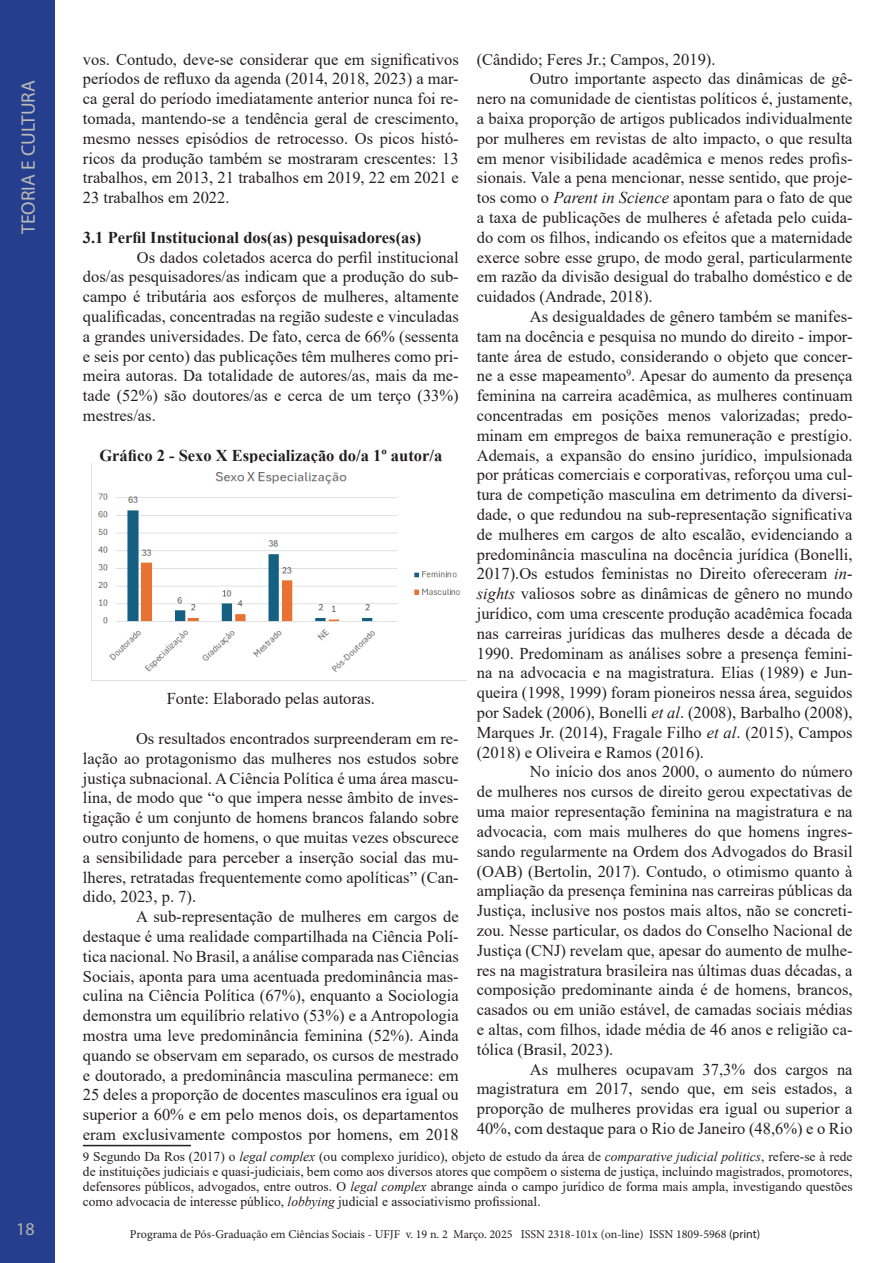
<style>
.page{position:relative;width:893px;height:1263px;background:#fff}
.page>*{position:absolute;margin:0;border:0;box-sizing:border-box;transform-origin:0 0}
.t1{font:19.5px "Myriad Pro";color:#bcbab6}
.t2{font:18px "Myriad Pro";color:#b5b2ad}
.t3{font:16.5px/19.8px "Times New Roman";color:#231f20;text-align:justify}
.t4{font:700 16.5px "Times New Roman";color:#231f20}
.t5{font:13.5px/15px "Times New Roman";color:#231f20;text-align:justify}
.t6{font:12px "Minion Pro";color:#231f20}
.s1{font-style:italic}
.s2{font-family:"Minion Pro"}
.s3{font-family:"Myriad Pro"}
</style>
<div class="page">
<div style="left:0;top:0;width:54px;height:1263px;background:#253f8e"></div>
<img style="left:91px;top:464px;width:376px;height:217px">
<hr style="left:83px;top:1145px;width:108px;height:1px;background:#231f20">
<p class="t1" style="left:16px;top:234px;width:155px;rotate:-90deg">TEORIA E CULTURA</p>
<p class="t2" style="left:16px;top:1218px;width:20px">18</p>
<p class="t3" style="left:83px;top:49px;width:377px">vos. Contudo, deve-se considerar que em significativos períodos de refluxo da agenda (2014, 2018, 2023) a mar&shy;ca geral do período imediatamente anterior nunca foi re&shy;tomada, mantendo-se a tendência geral de crescimento, mesmo nesses episódios de retrocesso. Os picos histó&shy;ricos da produção também se mostraram crescentes: 13 trabalhos, em 2013, 21 trabalhos em 2019, 22 em 2021 e 23 trabalhos em 2022.</p>
<p class="t4" style="left:83px;top:225px;width:340px">3.1 Perfil Institucional dos(as) pesquisadores(as)</p>
<p class="t3" style="left:83px;top:247px;width:377px;text-indent:54px">Os dados coletados acerca do perfil institucional dos/as pesquisadores/as indicam que a produção do sub&shy;campo é tributária aos esforços de mulheres, altamente qualificadas, concentradas na região sudeste e vinculadas a grandes universidades. De fato, cerca de 66% (sessenta e seis por cento) das publicações têm mulheres como pri&shy;meira autoras. Da totalidade de autores/as, mais da me&shy;tade (52%) são doutores/as e cerca de um terço (33%) mestres/as.</p>
<p class="t4" style="left:99px;top:443px;width:344px">Gráfico 2 - Sexo X Especialização do/a 1º autor/a</p>
<p class="t3" style="left:477px;top:49px;width:240px">(Cândido; Feres Jr.; Campos, 2019).</p>
<p class="t3" style="left:477px;top:68px;width:377px;text-indent:53px">Outro importante aspecto das dinâmicas de gê&shy;nero na comunidade de cientistas políticos é, justamente, a baixa proporção de artigos publicados individualmente por mulheres em revistas de alto impacto, o que resulta em menor visibilidade acadêmica e menos redes profis&shy;sionais. Vale a pena mencionar, nesse sentido, que proje&shy;tos como o <span class="s1">Parent in Science</span> apontam para o fato de que a taxa de publicações de mulheres é afetada pelo cuida&shy;do com os filhos, indicando os efeitos que a maternidade exerce sobre esse grupo, de modo geral, particularmente em razão da divisão desigual do trabalho doméstico e de cuidados (Andrade, 2018).</p>
<p class="t3" style="left:477px;top:306px;width:377px;text-indent:53px">As desigualdades de gênero também se manifes&shy;tam na docência e pesquisa no mundo do direito - impor&shy;tante área de estudo, considerando o objeto que concer&shy;ne a esse mapeamento<sup>9</sup>. Apesar do aumento da presença feminina na carreira acadêmica, as mulheres continuam concentradas em posições menos valorizadas; predo&shy;minam em empregos de baixa remuneração e prestígio.<br>Ademais, a expansão do ensino jurídico, impulsionada por práticas comerciais e corporativas, reforçou uma cul&shy;tura de competição masculina em detrimento da diversi&shy;dade, o que redundou na sub-representação significativa de mulheres em cargos de alto escalão, evidenciando a predominância masculina na docência jurídica (Bonelli, 2017).Os estudos feministas no Direito ofereceram <span class="s1">in&shy;sights</span> valiosos sobre as dinâmicas de gênero no mundo jurídico, com uma crescente produção acadêmica focada nas carreiras jurídicas das mulheres desde a década de 1990. Predominam as análises sobre a presença femini&shy;na na advocacia e na magistratura. Elias (1989) e Jun&shy;queira (1998, 1999) foram pioneiros nessa área, seguidos por Sadek (2006), Bonelli <span class="s1">et al</span>. (2008), Barbalho (2008), Marques Jr. (2014), Fragale Filho <span class="s1">et al</span>. (2015), Campos (2018) e Oliveira e Ramos (2016).</p>
<p class="t3" style="left:477px;top:761px;width:377px;text-indent:53px">No início dos anos 2000, o aumento do número de mulheres nos cursos de direito gerou expectativas de uma maior representação feminina na magistratura e na advocacia, com mais mulheres do que homens ingres&shy;sando regularmente na Ordem dos Advogados do Brasil (OAB) (Bertolin, 2017). Contudo, o otimismo quanto à ampliação da presença feminina nas carreiras públicas da Justiça, inclusive nos postos mais altos, não se concreti&shy;zou. Nesse particular, os dados do Conselho Nacional de Justiça (CNJ) revelam que, apesar do aumento de mulhe&shy;res na magistratura brasileira nas últimas duas décadas, a composição predominante ainda é de homens, brancos, casados ou em união estável, de camadas sociais médias e altas, com filhos, idade média de 46 anos e religião ca&shy;tólica (Brasil, 2023).</p>
<p class="t3" style="left:477px;top:1058px;width:377px;text-indent:53px">As mulheres ocupavam 37,3% dos cargos na magistratura em 2017, sendo que, em seis estados, a proporção de mulheres providas era igual ou superior a 40%, com destaque para o Rio de Janeiro (48,6%) e o Rio</p>
<p class="t3" style="left:167px;top:688px;width:210px">Fonte: Elaborado pelas autoras.</p>
<p class="t3" style="left:83px;top:728px;width:377px;text-indent:53px">Os resultados encontrados surpreenderam em re&shy;lação ao protagonismo das mulheres nos estudos sobre justiça subnacional. A Ciência Política é uma área mascu&shy;lina, de modo que “o que impera nesse âmbito de inves&shy;tigação é um conjunto de homens brancos falando sobre outro conjunto de homens, o que muitas vezes obscurece a sensibilidade para perceber a inserção social das mu&shy;lheres, retratadas frequentemente como apolíticas” (Can&shy;dido, 2023, p. 7).</p>
<p class="t3" style="left:83px;top:906px;width:377px;text-indent:53px">A sub-representação de mulheres em cargos de destaque é uma realidade compartilhada na Ciência Polí&shy;tica nacional. No Brasil, a análise comparada nas Ciências Sociais, aponta para uma acentuada predominância mas&shy;culina na Ciência Política (67%), enquanto a Sociologia demonstra um equilíbrio relativo (53%) e a Antropologia mostra uma leve predominância feminina (52%). Ainda quando se observam em separado, os cursos de mestrado e doutorado, a predominância masculina permanece: em 25 deles a proporção de docentes masculinos era igual ou superior a 60% e em pelo menos dois, os departamentos eram exclusivamente compostos por homens, em 2018</p>
<p class="t5" style="left:83px;top:1148px;width:771px"><span class="s2">9</span> Segundo Da Ros (2017) o <span class="s1">legal complex</span> (ou complexo jurídico), objeto de estudo da área de <span class="s1">comparative judicial politics</span>, refere-se à rede de instituições judiciais e quasi-judiciais, bem como aos diversos atores que compõem o sistema de justiça, incluindo magistrados, promotores, defensores públicos, advogados, entre outros. O <span class="s1">legal complex</span> abrange ainda o campo jurídico de forma mais ampla, investigando questões como advocacia de interesse público, <span class="s1">lobbying</span> judicial e associativismo profissional.</p>
<p class="t6" style="left:130px;top:1226px;width:632px">Programa de Pós-Graduação em Ciências Sociais - UFJF v. 19 n. 2 Março. 2025 ISSN 2318-101x (on-line) ISSN 1809-5968 <span class="s3">(print)</span></p>
</div>
